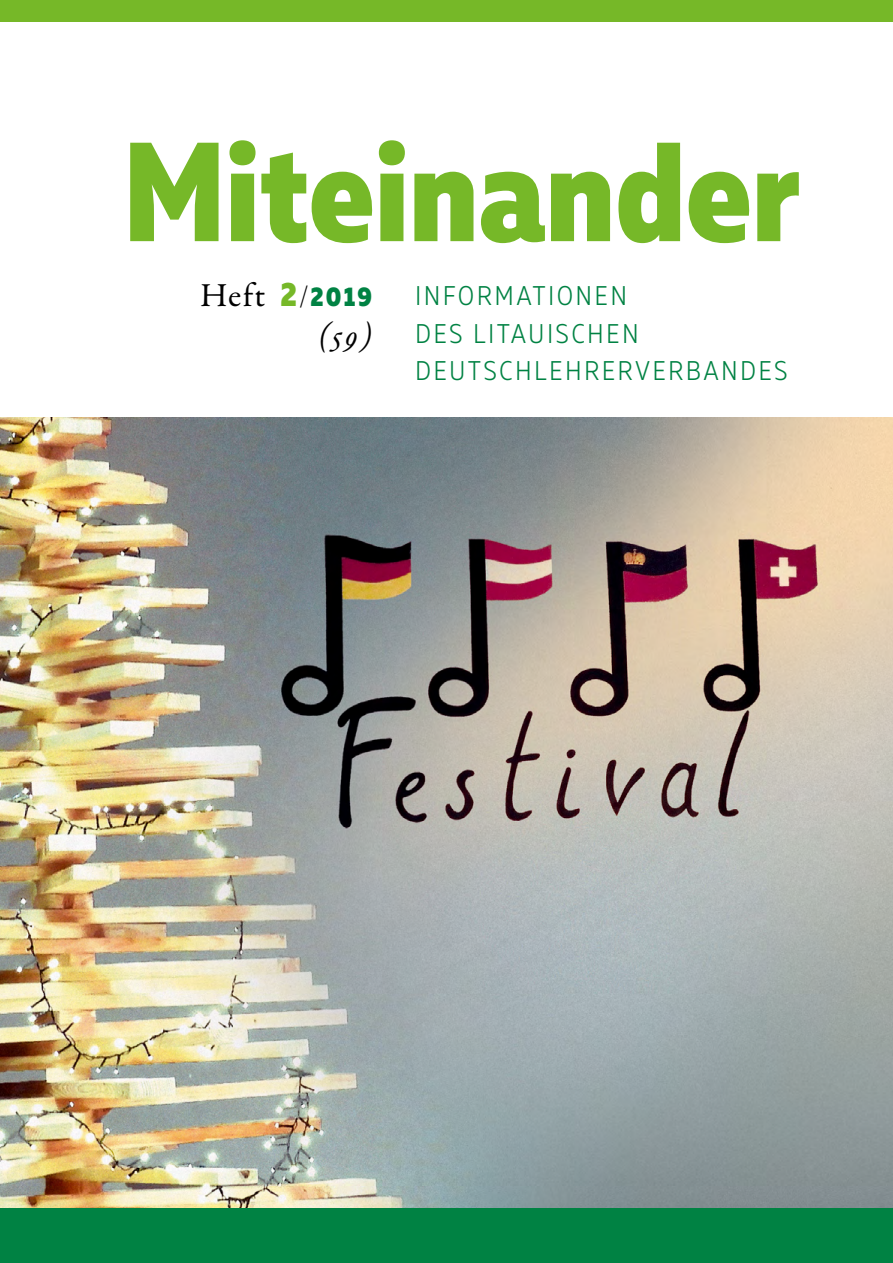
<style>
.page{position:relative;width:893px;height:1263px;background:#fff}
.page>*{position:absolute;margin:0;border:0;box-sizing:border-box;transform-origin:0 0}
.t1{font:800 140.7px "Muller Narrow";color:#76b828}
.t2{font:33.75px/40.5px "Garamond Premr Pro";color:#000;text-align:right}
.t3{font:300 27px/37.5px "Muller Narrow";letter-spacing:.11em;color:#008243}
.s1{font-family:"Muller Narrow";font-weight:800;color:#76b828}
.s2{font-family:"Muller Narrow";font-weight:300;font-size:27px}
.s3{font-family:"Muller Narrow";font-weight:800;font-size:27px;color:#008243}
.s4{font-style:italic}
</style>
<div class="page">
<div style="left:0;top:0;width:893px;height:21px;background:#76b828"></div>
<div style="left:0;top:1208px;width:893px;height:55px;background:#008243"></div>
<img style="left:0;top:418px;width:893px;height:790px">
<h1 class="t1" style="left:123px;top:102px;width:678px">Miteinander</h1>
<p class="t2" style="left:200px;top:275px;width:173px">Heft <span class="s1">2</span><span class="s2">/</span><span class="s3">2019 </span><span class="s4">(59)</span></p>
<p class="t3" style="left:415px;top:277px;width:373px">INFORMATIONEN<br>DES LITAUISCHEN<br>DEUTSCHLEHRERVERBANDES</p>
</div>
